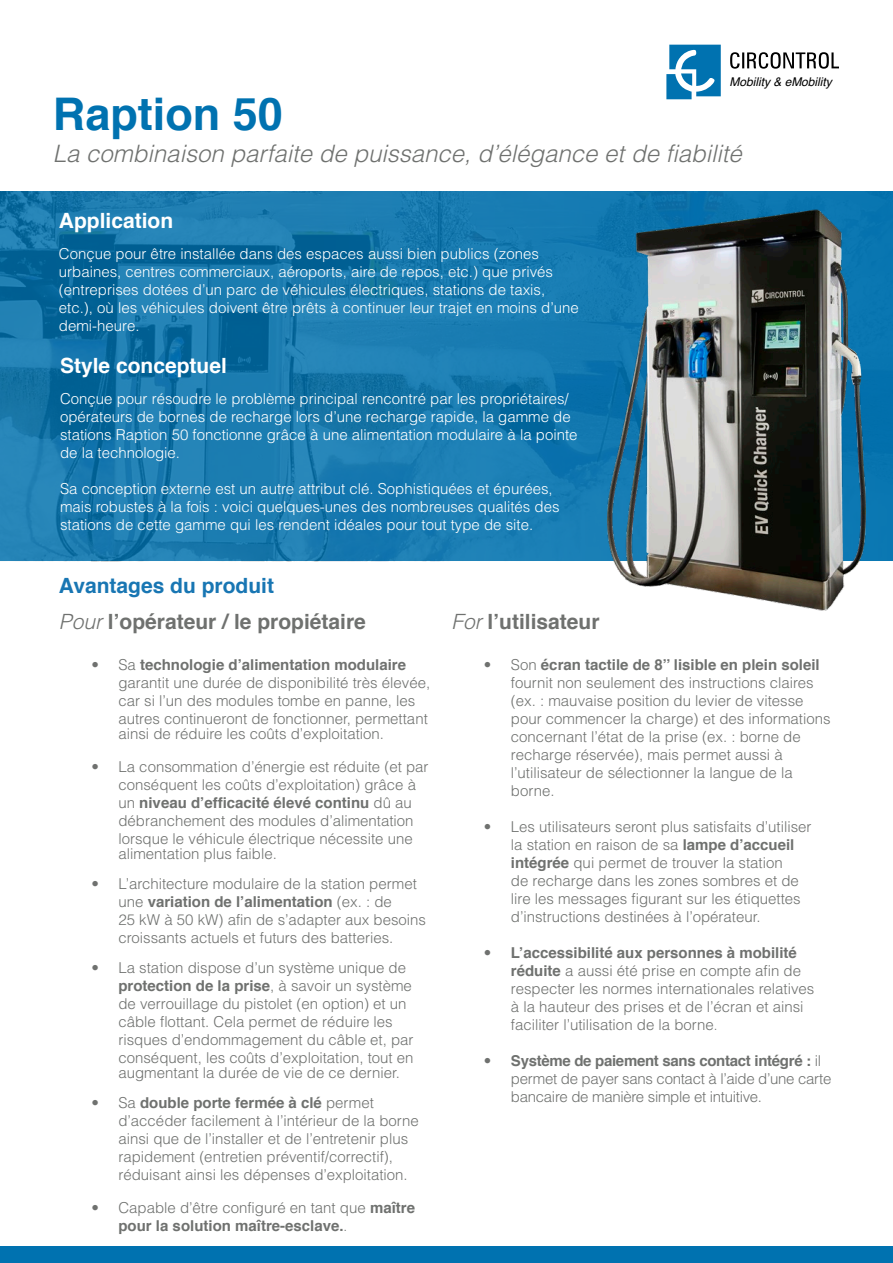
<style>
.page{position:relative;width:893px;height:1263px;background:#fff}
.page>*{position:absolute;margin:0;border:0;box-sizing:border-box;transform-origin:0 0}
.t1{font:700 45px "Helvetica";color:#0072b0}
.t2{font:italic 300 24px "Helvetica";color:#6f716f}
.t3{font:700 21px/36.3px "Helvetica";color:#6f716f}
.t4{font:700 21px "Helvetica";color:#fff}
.t5{font:300 15px/18px "Helvetica";color:#6f716f}
.t6{font:300 15px/18px "Helvetica";color:#fff}
.t7{font:300 15px/18px "Helvetica";letter-spacing:-.02em;color:#6f716f}
.t8{font:700 15px/18px "Helvetica";color:#6f716f}
.t9{font:italic 12px "Helvetica";color:#000}
.s1{color:#1876b3}
.s2{font-weight:300;font-style:italic}
.s3{font-weight:700}
.s4{font-weight:300}
.s5{font-weight:300;font-size:13.5px}
.s6{font-size:13.5px}
</style>
<div class="page">
<svg style="left:666px;top:45px;width:55px;height:54px"></svg>
<svg style="left:730px;top:52px;width:109px;height:17px"></svg>
<div style="left:0;top:1247px;width:893px;height:16px;background:#0072b0"></div>
<svg style="left:0;top:191px;width:893px;height:370px;background:#1778ad"></svg>
<img style="left:594px;top:191px;width:297px;height:420px">
<p class="t9" style="left:729px;top:73px;width:104px">Mobility &amp; eMobility</p>
<h1 class="t1" style="left:53px;top:78px;width:232px">Raption 50</h1>
<h2 class="t2" style="left:53px;top:138px;width:690px">La combinaison parfaite de puissance, d’élégance et de fiabilité</h2>
<h3 class="t4" style="left:59px;top:203px;width:116px">Application</h3>
<p class="t6" style="left:59px;top:245px;width:521px">Conçue pour être installée dans des espaces aussi bien publics (zones urbaines, centres commerciaux, aéroports, aire de repos, etc.) que privés (entreprises dotées d’un parc de véhicules électriques, stations de taxis, etc.), où les véhicules doivent être prêts à continuer leur trajet en moins d’une demi-heure.</p>
<h3 class="t4" style="left:60px;top:348px;width:168px">Style conceptuel</h3>
<p class="t6" style="left:60px;top:390px;width:519px">Conçue pour résoudre le problème principal rencontré par les propriétaires/ opérateurs de bornes de recharge lors d’une recharge rapide, la gamme de stations Raption 50 fonctionne grâce à une alimentation modulaire à la pointe de la technologie.</p>
<p class="t6" style="left:60px;top:480px;width:501px">Sa conception externe est un autre attribut clé. Sophistiquées et épurées, mais robustes à la fois : voici quelques-unes des nombreuses qualités des stations de cette gamme qui les rendent idéales pour tout type de site.</p>
<h3 class="t3" style="left:59px;top:568px;width:308px"><span class="s1">Avantages du produit<br></span><span class="s2">Pour</span> l’opérateur / le propiétaire</h3>
<p class="t5" style="left:118px;top:655px;width:313px;text-indent:-27px">• Sa <span class="s3">technologie d’alimentation modulaire </span>garantit une durée de disponibilité très élevée, car si l’un des modules tombe en panne, les autres continueront de fonctionner, permettant</p>
<p class="t5" style="left:118px;top:724px;width:267px">ainsi de réduire les coûts d’exploitation.</p>
<p class="t5" style="left:118px;top:757px;width:312px;text-indent:-27px">• La consommation d’énergie est réduite (et par conséquent les coûts d’exploitation) grâce à un <span class="s3">niveau d’efficacité élevé continu</span> dû au débranchement des modules d’alimentation lorsque le véhicule électrique nécessite une</p>
<p class="t5" style="left:118px;top:844px;width:160px">alimentation plus faible.</p>
<p class="t5" style="left:118px;top:874px;width:309px;text-indent:-27px">• L’architecture modulaire de la station permet une <span class="s3">variation de l’alimentation</span> (ex. : de<br>25 kW à 50 kW) afin de s’adapter aux besoins croissants actuels et futurs des batteries.</p>
<p class="t5" style="left:118px;top:958px;width:297px;text-indent:-27px">• La station dispose d’un système unique de <span class="s3">protection de la prise</span>, à savoir un système de verrouillage du pistolet (en option) et un câble flottant. Cela permet de réduire les risques d’endommagement du câble et, par conséquent, les coûts d’exploitation, tout en</p>
<p class="t5" style="left:118px;top:1063px;width:283px">augmentant la durée de vie de ce dernier.</p>
<p class="t5" style="left:118px;top:1093px;width:302px;text-indent:-27px">• Sa <span class="s3">double porte fermée à clé</span> permet d’accéder facilement à l’intérieur de la borne ainsi que de l’installer et de l’entretenir plus rapidement (entretien préventif/correctif), réduisant ainsi les dépenses d’exploitation.</p>
<p class="t8" style="left:118px;top:1199px;width:298px;text-indent:-27px"><span class="s4">• Capable d’être configuré en tant que</span> maître pour la solution maître-esclave.<span class="s5">.</span></p>
<h3 class="t3" style="left:451px;top:604px;width:150px"><span class="s2">For</span> l’utilisateur</h3>
<p class="t5" style="left:511px;top:655px;width:321px;text-indent:-27px">• Son <span class="s3">écran tactile de 8’’ lisible en plein soleil </span>fournit non seulement des instructions claires (ex. : mauvaise position du levier de vitesse pour commencer la charge) et des informations concernant l’état de la prise (ex. : borne de recharge réservée), mais permet aussi à l’utilisateur de sélectionner la langue de la borne.</p>
<p class="t5" style="left:511px;top:817px;width:302px;text-indent:-27px">• Les utilisateurs seront plus satisfaits d’utiliser la station en raison de sa <span class="s3">lampe d’accueil intégrée</span> qui permet de trouver la station<br>de recharge dans les zones sombres et de lire les messages figurant sur les étiquettes d’instructions destinées à l’opérateur.</p>
<p class="t5" style="left:511px;top:943px;width:305px;text-indent:-27px">• <span class="s3">L’accessibilité aux personnes à mobilité réduite</span> a aussi été prise en compte afin de respecter les normes internationales relatives à la hauteur des prises et de l’écran et ainsi faciliter l’utilisation de la borne<span class="s6">.</span></p>
<p class="t7" style="left:511px;top:1051px;width:322px;text-indent:-27px">• <span class="s3">Système de paiement sans contact intégré :</span> il permet de payer sans contact à l’aide d’une carte bancaire de manière simple et intuitive.</p>
</div>
